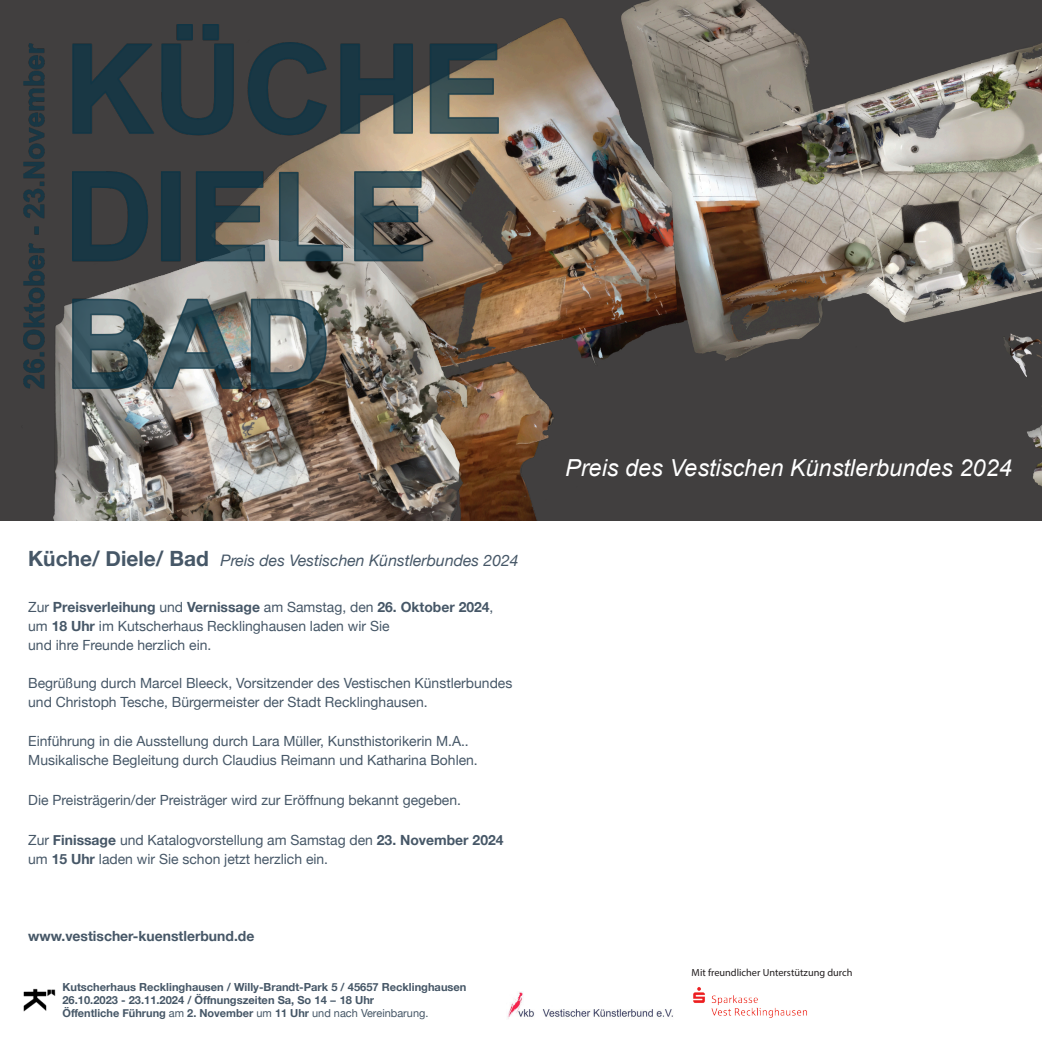
<style>
.page{position:relative;width:1043px;height:1043px;background:#fff}
.page>*{position:absolute;margin:0;border:0;box-sizing:border-box;transform-origin:0 0}
.t1{font:italic 23.45px "Arial";color:#fff}
.t2{font:italic 15.92px "Helvetica Neue";color:#465767}
.t3{font:14px/19.1px "Helvetica Neue";color:#465767}
.t4{font:700 14px "Helvetica Neue";color:#465767}
.t5{font:700 11.03px/13.3px "Helvetica Neue";color:#465767}
.t6{font:10.33px "Myriad Pro";color:#231f20}
.s1{font-weight:700;font-style:normal;font-size:21px}
.s2{font-weight:700}
.s3{font-weight:400}
</style>
<div class="page">
<div style="left:0;top:0;width:1041px;height:520px;background:#413f3f"></div>
<img style="left:621px;top:0;width:420px;height:486px">
<img style="left:467px;top:18px;width:389px;height:502px">
<img style="left:28px;top:303px;width:439px;height:217px">
<img style="left:72px;top:24px;width:426px;height:365px">
<img style="left:23px;top:44px;width:22px;height:344px">
<img style="left:693px;top:987px;width:113px;height:29px">
<img style="left:507px;top:992px;width:166px;height:27px">
<img style="left:23px;top:988px;width:33px;height:24px">
<p class="t2" style="left:28px;top:550px;width:491px"><span class="s1">Küche/ Diele/ Bad</span> Preis des Vestischen Künstlerbundes 2024</p>
<p class="t3" style="left:28px;top:596px;width:466px">Zur <span class="s2">Preisverleihung</span> und <span class="s2">Vernissage</span> am Samstag, den <span class="s2">26. Oktober 2024</span>, um <span class="s2">18 Uhr</span> im Kutscherhaus Recklinghausen laden wir Sie<br>und ihre Freunde herzlich ein.</p>
<p class="t3" style="left:28px;top:673px;width:485px">Begrüßung durch Marcel Bleeck, Vorsitzender des Vestischen Künstlerbundes und Christoph Tesche, Bürgermeister der Stadt Recklinghausen.</p>
<p class="t3" style="left:28px;top:730px;width:451px">Einführung in die Ausstellung durch Lara Müller, Kunsthistorikerin M.A..<br>Musikalische Begleitung durch Claudius Reimann und Katharina Bohlen.</p>
<p class="t3" style="left:28px;top:790px;width:434px">Die Preisträgerin/der Preisträger wird zur Eröffnung bekannt gegeben.</p>
<p class="t3" style="left:28px;top:830px;width:476px">Zur <span class="s2">Finissage</span> und Katalogvorstellung am Samstag den <span class="s2">23. November 2024 </span>um <span class="s2">15 Uhr</span> laden wir Sie schon jetzt herzlich ein.</p>
<p class="t4" style="left:28px;top:926px;width:227px">www.vestischer-kuenstlerbund.de</p>
<p class="t5" style="left:62px;top:979px;width:405px">Kutscherhaus Recklinghausen / Willy-Brandt-Park 5 / 45657 Recklinghausen<br>26.10.2023 - 23.11.2024 / Öffnungszeiten Sa, So 14 − 18 Uhr<br>Öffentliche Führung <span class="s3">am</span> 2. November <span class="s3">um</span> 11 Uhr <span class="s3">und nach Vereinbarung.</span></p>
<h1 class="t1" style="left:565px;top:458px;width:448px">Preis des Vestischen Künstlerbundes 2024</h1>
<p class="t6" style="left:691px;top:967px;width:162px">Mit freundlicher Unterstützung durch</p>
</div>
